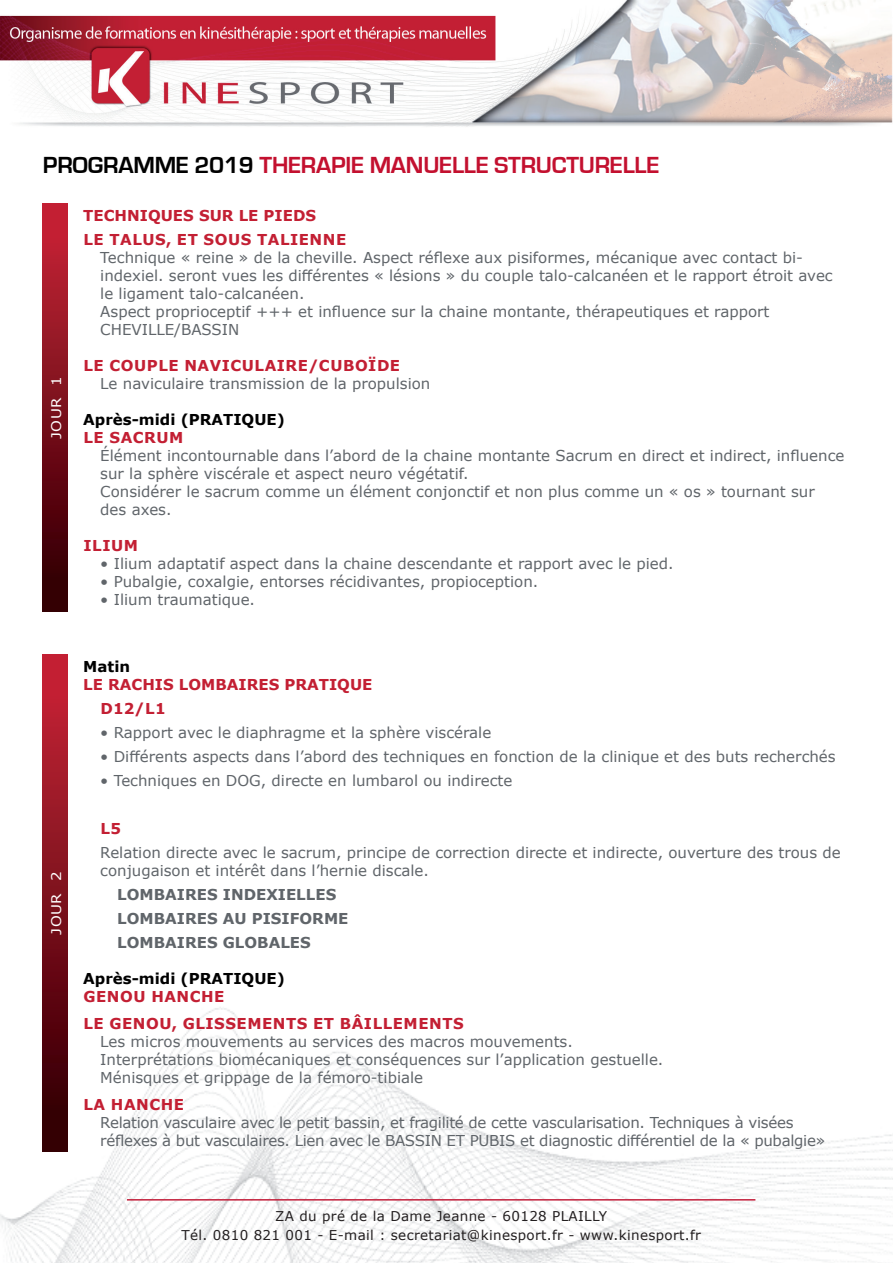
<style>
.page{position:relative;width:893px;height:1263px;background:#fff}
.page>*{position:absolute;margin:0;border:0;box-sizing:border-box;transform-origin:0 0}
.t1{font:700 24px "Eurostile";letter-spacing:-.01em;color:#c3102f}
.t2{font:15px/18px "Verdana";color:#60656a}
.t3{font:15px/18px "Verdana";letter-spacing:-.02em;color:#60656a}
.t4{font:700 15px/24px "Verdana";letter-spacing:.035em;color:#c31f33}
.t5{font:700 15px "Verdana";color:#60656a}
.t6{font:700 15px "Verdana";color:#000}
.t7{font:13.5px/19.5px "Verdana";letter-spacing:.025em;color:#231f20;text-align:center}
.t8{font:13.35px "Verdana";letter-spacing:.03em;color:#fff;scale:1.12 1}
.s1{color:#000}
</style>
<div class="page">
<img style="left:0;top:957px;width:893px;height:306px">
<img style="left:0;top:0;width:893px;height:127px">
<hr style="left:127px;top:1199px;width:628px;height:1px;background:#c31f3b">
<div style="left:43px;top:204px;width:25px;height:407px;background:linear-gradient(to bottom,#cc2438,#2b0000)"></div>
<div style="left:43px;top:654px;width:25px;height:498px;background:linear-gradient(to bottom,#cc2438,#2b0000)"></div>
<h1 class="t1" style="left:43px;top:152px;width:616px"><span class="s1">PROGRAMME 2019</span> THERAPIE MANUELLE STRUCTURELLE</h1>
<p class="t8" style="left:47px;top:439px;width:58px;rotate:-90deg">JOUR 1</p>
<p class="t8" style="left:47px;top:934px;width:58px;rotate:-90deg">JOUR 2</p>
<p class="t4" style="left:83px;top:203px;width:56px">TECHNIQU</p>
<p class="t4" style="left:173px;top:203px;width:39px">ES SUR</p>
<p class="t4" style="left:84px;top:203px;width:262px;text-indent:155px">LE PIEDS<br>LE TALUS, ET SOUS TALIE NNE</p>
<p class="t2" style="left:100px;top:249px;width:734px">Technique « reine » de la cheville. Aspect réflexe aux pisiformes, mécanique avec contact bi&shy;indexiel. seront vues les différentes « lésions » du couple talo-calcanéen et le rapport étroit avec le ligament talo-calcanéen.<br>Aspect proprioceptif +++ et influence sur la chaine montante, thérapeutiques et rapport CHEVILLE/BASSIN</p>
<p class="t4" style="left:84px;top:353px;width:75px">LE COUPLE</p>
<p class="t4" style="left:184px;top:353px;width:205px">NAVICULAIRE/CUBOÏDE</p>
<p class="t2" style="left:100px;top:375px;width:332px">Le naviculaire transmission de la propulsion</p>
<p class="t6" style="left:83px;top:409px;width:129px">APRÈS-MIDI (PRATIQU</p>
<p class="t6" style="left:267px;top:409px;width:20px">E)</p>
<p class="t4" style="left:84px;top:425px;width:39px">LE SACRUM</p>
<p class="t2" style="left:100px;top:447px;width:746px">Élément incontournable dans l’abord de la chaine montante Sacrum en direct et indirect, influence sur la sphère viscérale et aspect neuro végétatif.<br>Considérer le sacrum comme un élément conjonctif et non plus comme un « os » tournant sur des axes.</p>
<p class="t4" style="left:84px;top:533px;width:31px">ILIUM</p>
<p class="t2" style="left:100px;top:555px;width:575px">• Ilium adaptatif aspect dans la chaine descendante et rapport avec le pied.</p>
<p class="t2" style="left:100px;top:573px;width:439px">• Pubalgie, coxalgie, entorses récidivantes, propioception.</p>
<p class="t2" style="left:100px;top:591px;width:156px">• Ilium traumatique.</p>
<p class="t6" style="left:83px;top:656px;width:48px">MATIN</p>
<p class="t4" style="left:83px;top:672px;width:37px">LE RAC</p>
<p class="t4" style="left:142px;top:672px;width:72px">HIS LOMBAIR</p>
<p class="t4" style="left:258px;top:672px;width:49px">ES PRATIQU</p>
<p class="t4" style="left:362px;top:672px;width:12px">E</p>
<p class="t4" style="left:101px;top:696px;width:67px">D12/L1</p>
<p class="t2" style="left:100px;top:723px;width:393px">• Rapport avec le diaphragme et la sphère viscérale</p>
<p class="t2" style="left:100px;top:747px;width:737px">• Différents aspects dans l’abord des techniques en fonction de la clinique et des buts recherchés</p>
<p class="t2" style="left:100px;top:771px;width:414px">• Techniques en DOG, directe en lumbarol ou indirecte</p>
<p class="t4" style="left:101px;top:816px;width:22px">L5</p>
<p class="t2" style="left:100px;top:843px;width:742px">Relation directe avec le sacrum, principe de correction directe et indirecte, ouverture des trous de conjugaison et intérêt dans l’hernie discale.</p>
<p class="t5" style="left:117px;top:884px;width:35px">LOMBAIR</p>
<p class="t5" style="left:197px;top:884px;width:140px">ES IN DEXIELLES</p>
<p class="t5" style="left:117px;top:908px;width:35px">LOMBAIR</p>
<p class="t5" style="left:197px;top:908px;width:76px">ES AU PISIF</p>
<p class="t5" style="left:300px;top:908px;width:50px">ORME</p>
<p class="t5" style="left:117px;top:932px;width:35px">LOMBAIR</p>
<p class="t5" style="left:197px;top:932px;width:114px">ES GLOBALES</p>
<p class="t6" style="left:83px;top:968px;width:129px">APRÈS-MIDI (PRATIQU</p>
<p class="t6" style="left:266px;top:968px;width:20px">E)</p>
<p class="t4" style="left:84px;top:984px;width:94px">GENOU HANC</p>
<p class="t4" style="left:84px;top:983px;width:300px;line-height:27px;text-indent:118px">HE<br>LE GE NOU, GLISSE ME NTS ET BÂILLE</p>
<p class="t4" style="left:404px;top:1011px;width:62px">MENTS</p>
<p class="t2" style="left:100px;top:1032px;width:565px">Les micros mouvements au services des macros mouvements.<br>Interprétations biomécaniques et conséquences sur l’application gestuelle.<br>Ménisques et grippage de la fémoro-tibiale</p>
<p class="t4" style="left:84px;top:1092px;width:89px">LA HANCHE</p>
<p class="t3" style="left:100px;top:1113px;width:727px">Relation vasculaire avec le petit bassin, et fragilité de cette vascularisation. Techniques à visées réflexes à but vasculaires. Lien avec le BASSIN ET PUBIS et diagnostic différentiel de la « pubalgie»</p>
<p class="t7" style="left:181px;top:1206px;width:521px">ZA du pré de la Dame Jeanne - 60128 PLAILLY<br>Tél. 0810 821 001 - E-mail : secretariat@kinesport.fr - www.kinesport.fr</p>
</div>
